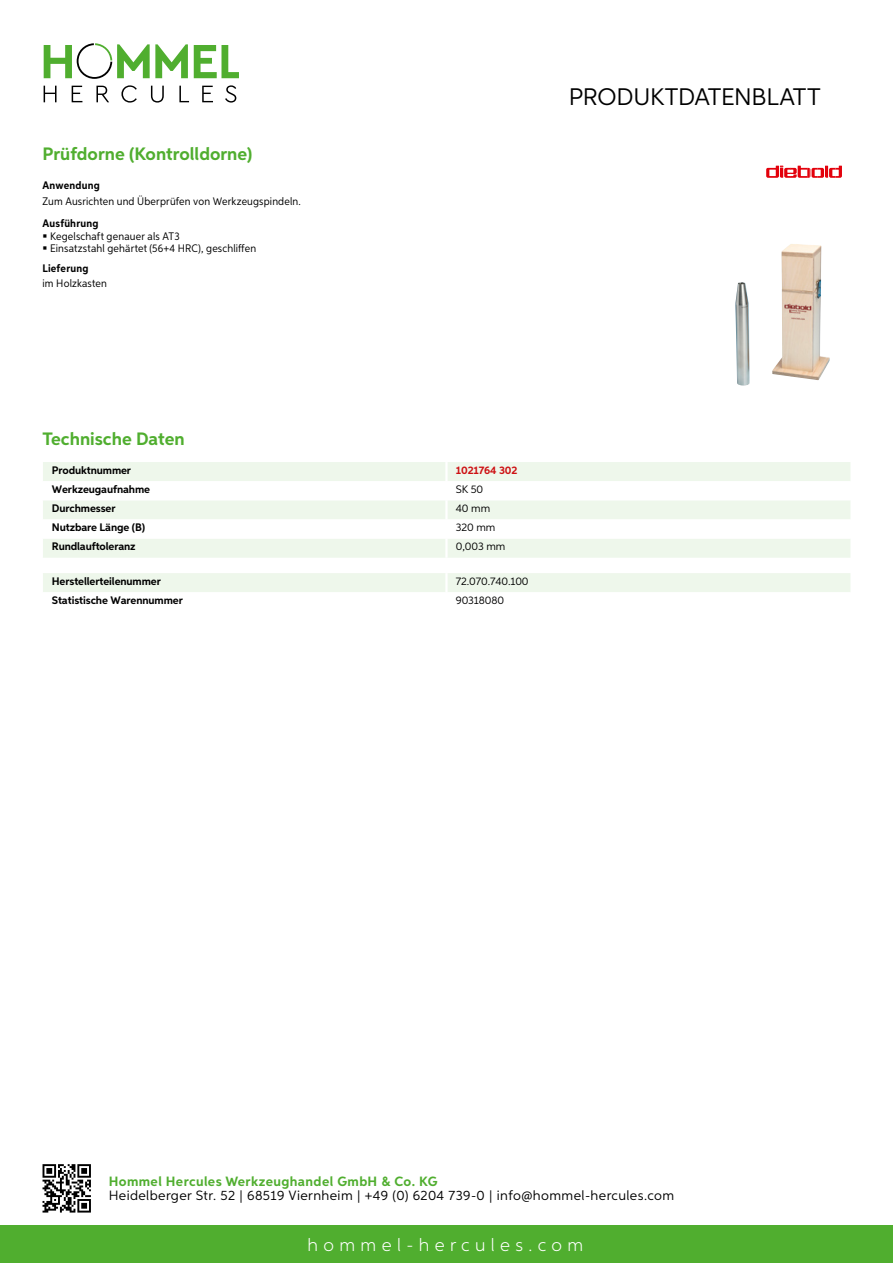
<style>
.page{position:relative;width:893px;height:1263px;background:#fff}
.page>*{position:absolute;margin:0;border:0;box-sizing:border-box;transform-origin:0 0}
.t1{font:24px "Aspira";letter-spacing:-.01em;color:#000}
.t2{font:700 18px "Aspira";color:#50ae2f}
.t3{font:300 18px "Aspira";letter-spacing:.3em;color:#fff}
.t4{font:13.5px "Aspira";letter-spacing:.03em;color:#000}
.t5{font:700 13.5px "Aspira";letter-spacing:.03em;color:#50ae2f}
.t6{font:10.95px/12.8px "Aspira Nar";letter-spacing:.015em;color:#000}
.t7{font:700 10.95px "Aspira";letter-spacing:-.01em;color:#000}
.t8{font:10.95px "Aspira";letter-spacing:-.01em;color:#000}
.t9{font:700 10.95px "Aspira Nar";letter-spacing:.02em;color:#000}
.t10{font:700 10.95px "Aspira";letter-spacing:-.01em;color:#cd1013}
</style>
<div class="page">
<div style="left:0;top:1226px;width:893px;height:37px;background:#50ae2f"></div>
<svg style="left:43px;top:1164px;width:48px;height:48px"></svg>
<svg style="left:194px;top:45px;width:45px;height:33px"></svg>
<svg style="left:44px;top:43px;width:144px;height:36px"></svg>
<svg style="left:44px;top:86px;width:13px;height:16px"></svg>
<svg style="left:72px;top:86px;width:10px;height:16px"></svg>
<svg style="left:96px;top:86px;width:13px;height:16px"></svg>
<svg style="left:121px;top:85px;width:16px;height:18px"></svg>
<svg style="left:151px;top:86px;width:13px;height:17px"></svg>
<svg style="left:179px;top:86px;width:10px;height:16px"></svg>
<svg style="left:202px;top:86px;width:11px;height:16px"></svg>
<svg style="left:225px;top:85px;width:11px;height:18px"></svg>
<div style="left:43px;top:462px;width:807px;height:96px;background:#eef7eb"></div>
<svg style="left:43px;top:481px;width:807px;height:58px"></svg>
<hr style="left:445px;top:462px;width:3px;height:19px;background:#fff">
<hr style="left:445px;top:481px;width:3px;height:19px;background:#fff">
<hr style="left:445px;top:500px;width:3px;height:19px;background:#fff">
<hr style="left:445px;top:519px;width:3px;height:20px;background:#fff">
<hr style="left:445px;top:539px;width:3px;height:19px;background:#fff">
<div style="left:43px;top:573px;width:807px;height:19px;background:#eef7eb"></div>
<img style="left:735px;top:244px;width:95px;height:142px">
<svg style="left:766px;top:166px;width:76px;height:12px"></svg>
<h2 class="t2" style="left:43px;top:142px;width:211px">Prüfdorne (Kontrolldorne)</h2>
<p class="t9" style="left:43px;top:179px;width:59px">Anwendung</p>
<p class="t6" style="left:43px;top:194px;width:260px">Zum Ausrichten und Überprüfen von Werkzeugspindeln.</p>
<p class="t9" style="left:43px;top:216px;width:58px">Ausführung</p>
<p class="t6" style="left:50px;top:229px;width:208px">Kegelschaft genauer als AT3<br>Einsatzstahl gehärtet (56+4 HRC), geschliffen</p>
<p class="t9" style="left:43px;top:261px;width:47px">Lieferung</p>
<p class="t6" style="left:43px;top:276px;width:66px">im Holzkasten</p>
<h1 class="t1" style="left:569px;top:82px;width:253px">Produktdatenblatt</h1>
<h2 class="t2" style="left:43px;top:428px;width:144px">Technische Daten</h2>
<p class="t7" style="left:52px;top:463px;width:81px">Produktnummer</p>
<p class="t10" style="left:456px;top:463px;width:63px">1021764 302</p>
<p class="t7" style="left:52px;top:483px;width:100px">Werkzeugaufnahme</p>
<p class="t8" style="left:456px;top:483px;width:29px">SK 50</p>
<p class="t7" style="left:52px;top:502px;width:65px">Durchmesser</p>
<p class="t8" style="left:456px;top:502px;width:36px">40 mm</p>
<p class="t7" style="left:52px;top:521px;width:95px">Nutzbare Länge (B)</p>
<p class="t8" style="left:456px;top:521px;width:41px">320 mm</p>
<p class="t7" style="left:52px;top:540px;width:85px">Rundlauftoleranz</p>
<p class="t8" style="left:456px;top:540px;width:51px">0,003 mm</p>
<p class="t7" style="left:52px;top:574px;width:111px">Herstellerteilenummer</p>
<p class="t8" style="left:456px;top:575px;width:74px">72.070.740.100</p>
<p class="t7" style="left:52px;top:594px;width:132px">Statistische Warennummer</p>
<p class="t8" style="left:456px;top:594px;width:50px">90318080</p>
<p class="t5" style="left:109px;top:1172px;width:330px">Hommel Hercules Werkzeughandel GmbH &amp; Co. KG</p>
<p class="t4" style="left:109px;top:1187px;width:567px">Heidelberger Str. 52 | 68519 Viernheim | +49 (0) 6204 739-0 | info@hommel-hercules.com</p>
<h2 class="t3" style="left:307px;top:1234px;width:277px">hommel-hercules.com</h2>
</div>
